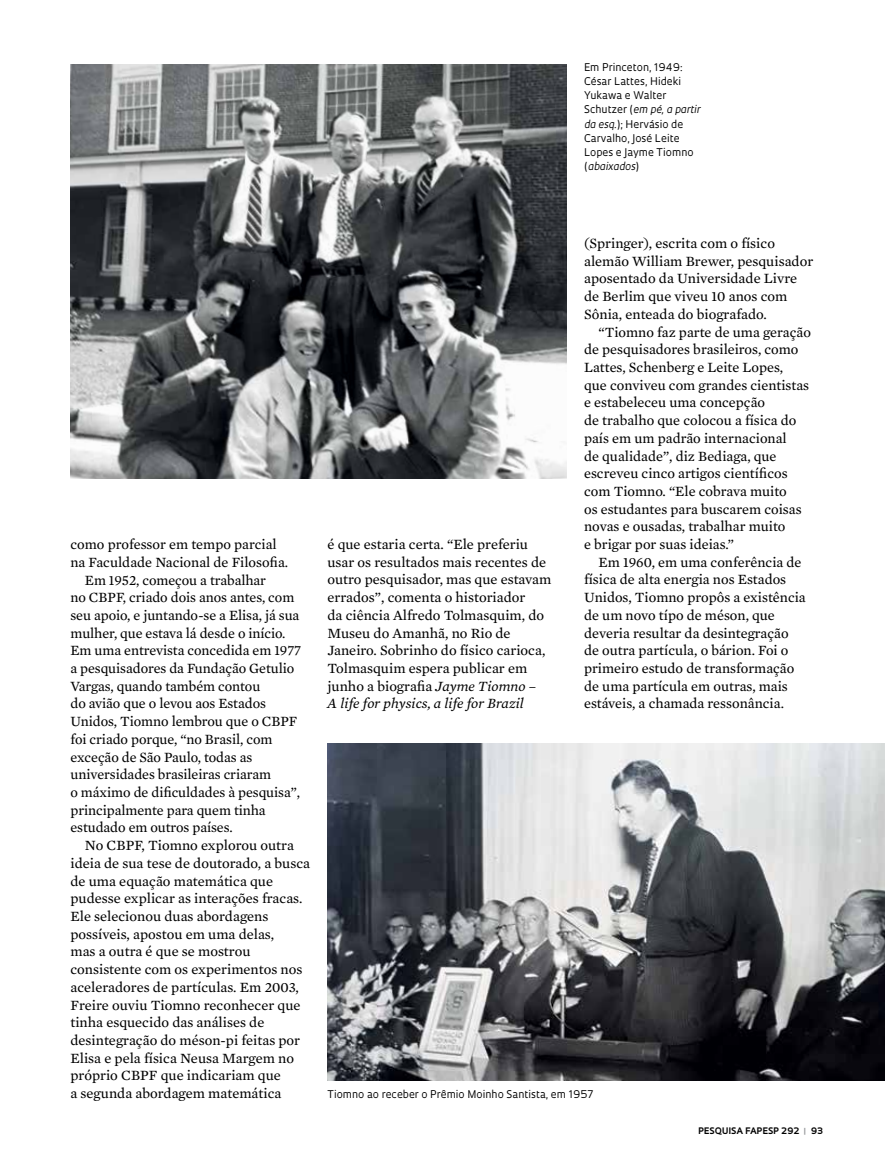
<style>
.page{position:relative;width:885px;height:1169px;background:#fff}
.page>*{position:absolute;margin:0;border:0;box-sizing:border-box;transform-origin:0 0}
.t1{font:14.4px/17.7px "Mercury Text G2";color:#000}
.t2{font:10.35px/14.1px "Oculum";color:#000}
.t3{font:700 8.7px "Oculum";letter-spacing:.015em;color:#000}
.s1{font-style:italic}
.s2{color:#939598}
</style>
<div class="page">
<img style="left:71px;top:64px;width:495px;height:414px">
<img style="left:327px;top:744px;width:558px;height:336px">
<p class="t2" style="left:584px;top:60px;width:118px">Em Princeton, 1949:<br>César Lattes, Hideki<br>Yukawa e Walter<br>Schutzer (<span class="s1">em pé, a partir da esq.</span>); Hervásio de<br>Carvalho, José Leite<br>Lopes e Jayme Tiomno (<span class="s1">abaixados</span>)</p>
<p class="t1" style="left:70px;top:534px;width:208px">como professor em tempo parcial</p>
<p class="t1" style="left:70px;top:552px;width:219px">na Faculdade Nacional de Filosofia.</p>
<p class="t1" style="left:85px;top:570px;width:183px">Em 1952, começou a trabalhar</p>
<p class="t1" style="left:70px;top:588px;width:225px">no CBPF, criado dois anos antes, com</p>
<p class="t1" style="left:70px;top:605px;width:230px">seu apoio, e juntando-se a Elisa, já sua</p>
<p class="t1" style="left:70px;top:623px;width:217px">mulher, que estava lá desde o início.</p>
<p class="t1" style="left:70px;top:641px;width:232px">Em uma entrevista concedida em 1977</p>
<p class="t1" style="left:70px;top:658px;width:225px">a pesquisadores da Fundação Getulio</p>
<p class="t1" style="left:70px;top:676px;width:191px">Vargas, quando também contou</p>
<p class="t1" style="left:70px;top:694px;width:197px">do avião que o levou aos Estados</p>
<p class="t1" style="left:70px;top:711px;width:228px">Unidos, Tiomno lembrou que o CBPF</p>
<p class="t1" style="left:70px;top:729px;width:203px">foi criado porque, “no Brasil, com</p>
<p class="t1" style="left:70px;top:747px;width:183px">exceção de São Paulo, todas as</p>
<p class="t1" style="left:70px;top:765px;width:202px">universidades brasileiras criaram</p>
<p class="t1" style="left:70px;top:782px;width:231px">o máximo de dificuldades à pesquisa”,</p>
<p class="t1" style="left:70px;top:800px;width:197px">principalmente para quem tinha</p>
<p class="t1" style="left:70px;top:818px;width:164px">estudado em outros países.</p>
<p class="t1" style="left:85px;top:835px;width:211px">No CBPF, Tiomno explorou outra</p>
<p class="t1" style="left:70px;top:853px;width:241px">ideia de sua tese de doutorado, a busca</p>
<p class="t1" style="left:70px;top:871px;width:204px">de uma equação matemática que</p>
<p class="t1" style="left:70px;top:889px;width:234px">pudesse explicar as interações fracas.</p>
<p class="t1" style="left:70px;top:906px;width:200px">Ele selecionou duas abordagens</p>
<p class="t1" style="left:70px;top:924px;width:205px">possíveis, apostou em uma delas,</p>
<p class="t1" style="left:70px;top:942px;width:182px">mas a outra é que se mostrou</p>
<p class="t1" style="left:70px;top:959px;width:234px">consistente com os experimentos nos</p>
<p class="t1" style="left:70px;top:977px;width:230px">aceleradores de partículas. Em 2003,</p>
<p class="t1" style="left:70px;top:995px;width:232px">Freire ouviu Tiomno reconhecer que</p>
<p class="t1" style="left:70px;top:1012px;width:195px">tinha esquecido das análises de</p>
<p class="t1" style="left:70px;top:1030px;width:231px">desintegração do méson-pi feitas por</p>
<p class="t1" style="left:70px;top:1048px;width:225px">Elisa e pela física Neusa Margem no</p>
<p class="t1" style="left:70px;top:1066px;width:212px">próprio CBPF que indicariam que</p>
<p class="t1" style="left:70px;top:1083px;width:212px">a segunda abordagem matemática</p>
<p class="t1" style="left:327px;top:534px;width:225px">é que estaria certa. “Ele preferiu usar os resultados mais recentes de outro pesquisador, mas que estavam errados”, comenta o historiador<br>da ciência Alfredo Tolmasquim, do Museu do Amanhã, no Rio de Janeiro. Sobrinho do físico carioca, Tolmasquim espera publicar em junho a biografia <span class="s1">Jayme Tiomno –<br>A life for physics, a life for Brazil</span></p>
<p class="t1" style="left:584px;top:233px;width:231px">(Springer), escrita com o físico alemão William Brewer, pesquisador aposentado da Universidade Livre de Berlim que viveu 10 anos com<br>Sônia, enteada do biografado.</p>
<p class="t1" style="left:584px;top:322px;width:228px;text-indent:14px">“Tiomno faz parte de uma geração de pesquisadores brasileiros, como<br>Lattes, Schenberg e Leite Lopes,<br>que conviveu com grandes cientistas e estabeleceu uma concepção<br>de trabalho que colocou a física do país em um padrão internacional<br>de qualidade”, diz Bediaga, que escreveu cinco artigos científicos com Tiomno. “Ele cobrava muito<br>os estudantes para buscarem coisas novas e ousadas, trabalhar muito<br>e brigar por suas ideias.”</p>
<p class="t1" style="left:584px;top:552px;width:223px;text-indent:14px">Em 1960, em uma conferência de física de alta energia nos Estados<br>Unidos, Tiomno propôs a existência de um novo típo de méson, que deveria resultar da desintegração de outra partícula, o bárion. Foi o primeiro estudo de transformação de uma partícula em outras, mais estáveis, a chamada ressonância.</p>
<p class="t2" style="left:327px;top:1086px;width:267px">Tiomno ao receber o Prêmio Moinho Santista, em 1957</p>
<p class="t3" style="left:698px;top:1124px;width:126px">PESQUISA FAPESP 292 <span class="s2">|</span> 93</p>
</div>
